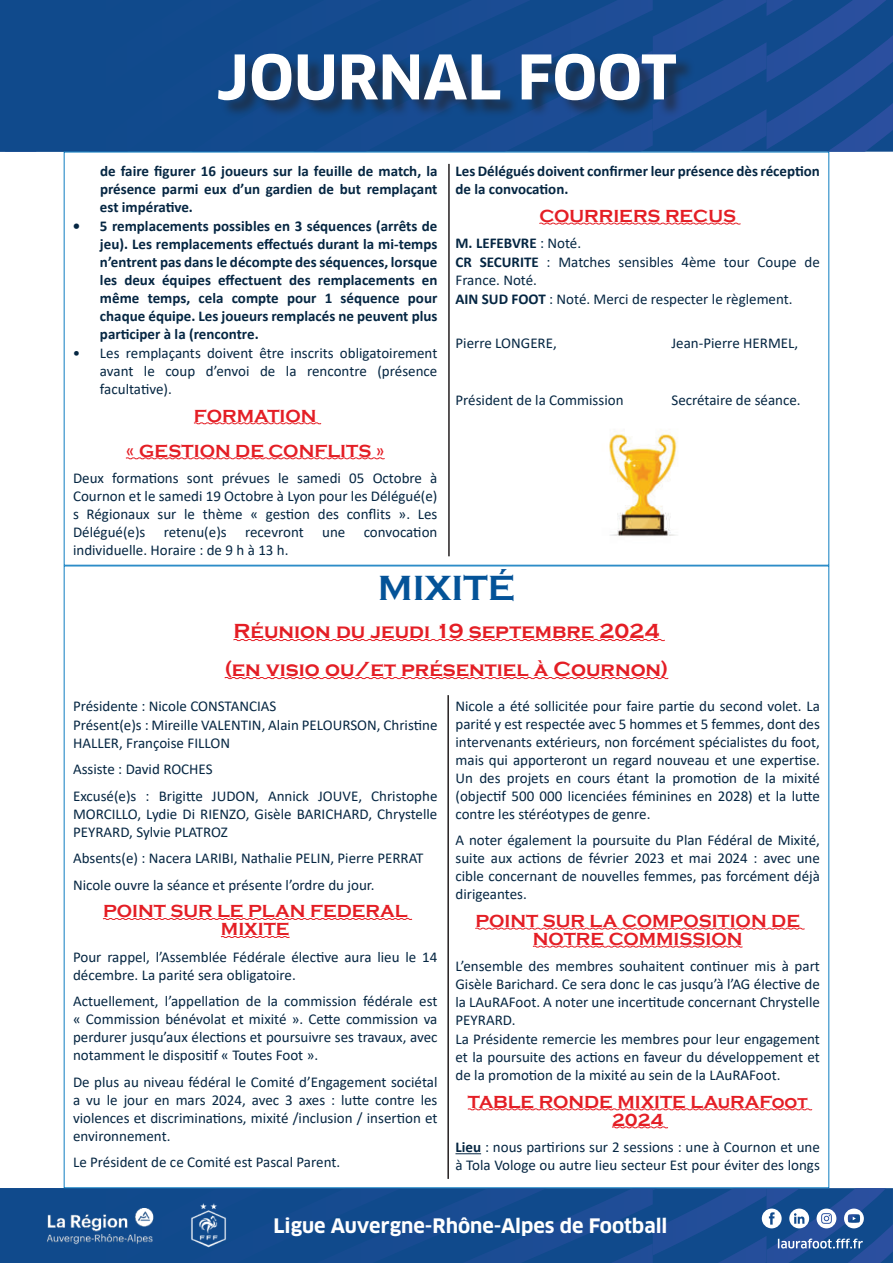
<style>
.page{position:relative;width:893px;height:1263px;background:#fff}
.page>*{position:absolute;margin:0;border:0;box-sizing:border-box;transform-origin:0 0}
.t1{font:700 60px "Clan OT";color:#fff}
.t2{font:700 36px "Copperplate Gothic";color:#045398}
.t3{font:700 21px/38px "Copperplate Gothic";color:#e41e25;text-align:center}
.t4{font:700 19.5px "Clan OT";color:#fff}
.t5{font:700 18px/18px "Copperplate Gothic";color:#e41e25;text-align:center}
.t6{font:15px/18px "Calibri";color:#052642}
.t7{font:700 15px/18px "Calibri";color:#052642;text-align:justify}
.s1{font-weight:700}
</style>
<div class="page">
<svg style="left:0;top:0;width:893px;height:152px;background:#144b8f"></svg>
<svg style="left:0;top:1188px;width:893px;height:75px;background:#1c5193"></svg>
<div style="left:221px;top:56px;width:474px;height:62px;background:#231f20;opacity:.56"></div>
<svg style="left:193px;top:422px;width:129px;height:3px"></svg>
<svg style="left:125px;top:457px;width:260px;height:3px"></svg>
<svg style="left:539px;top:222px;width:202px;height:3px"></svg>
<svg style="left:233px;top:639px;width:432px;height:2px"></svg>
<svg style="left:224px;top:677px;width:445px;height:2px"></svg>
<svg style="left:102px;top:918px;width:311px;height:2px"></svg>
<svg style="left:220px;top:936px;width:70px;height:2px"></svg>
<svg style="left:475px;top:927px;width:330px;height:3px"></svg>
<svg style="left:532px;top:945px;width:211px;height:3px"></svg>
<svg style="left:467px;top:1108px;width:346px;height:3px"></svg>
<svg style="left:612px;top:1126px;width:56px;height:3px"></svg>
<svg style="left:455px;top:1153px;width:26px;height:1px"></svg>
<img style="left:609px;top:434px;width:68px;height:103px">
<hr style="left:448px;top:164px;width:2px;height:392px;background:#231f20">
<hr style="left:447px;top:695px;width:2px;height:484px;background:#231f20">
<h1 class="t1" style="left:216px;top:42px;width:462px">JOURNAL FOOT</h1>
<p class="t7" style="left:100px;top:162px;width:339px">de faire figurer 16 joueurs sur la feuille de match, la présence parmi eux d’un gardien de but remplaçant est impérative.</p>
<p class="t7" style="left:100px;top:217px;width:339px;text-indent:-27px">• 5 remplacements possibles en 3 séquences (arrêts de jeu). Les remplacements effectués durant la mi-temps n’entrent pas dans le décompte des séquences, lorsque les deux équipes effectuent des remplacements en même temps, cela compte pour 1 séquence pour chaque équipe. Les joueurs remplacés ne peuvent plus participer à la (rencontre.</p>
<p class="t6" style="left:100px;top:344px;width:339px;text-align:justify;text-indent:-27px">• Les remplaçants doivent être inscrits obligatoirement avant le coup d’envoi de la rencontre (présence facultative).</p>
<p class="t5" style="left:126px;top:398px;width:260px;line-height:35px">FORMATION<br>« GESTION DE CONFLITS »</p>
<p class="t6" style="left:73px;top:469px;width:366px;text-align:justify">Deux formations sont prévues le samedi 05 Octobre à Cournon et le samedi 19 Octobre à Lyon pour les Délégué(e) s Régionaux sur le thème « gestion des conflits ». Les Délégué(e)s retenu(e)s recevront une convocation individuelle. Horaire : de 9 h à 13 h.</p>
<p class="t7" style="left:455px;top:162px;width:366px">Les Délégués doivent confirmer leur présence dès réception de la convocation.</p>
<p class="t5" style="left:539px;top:207px;width:198px">COURRIERS RECUS</p>
<p class="t6" style="left:455px;top:234px;width:366px;line-height:18.6px"><span class="s1">M. LEFEBVRE</span> : Noté.<br><span class="s1">CR SECURITE</span> : Matches sensibles 4ème tour Coupe de France. Noté.<br><span class="s1">AIN SUD FOOT</span> : Noté. Merci de respecter le règlement.</p>
<p class="t6" style="left:455px;top:334px;width:103px">Pierre LONGERE,</p>
<p class="t6" style="left:671px;top:334px;width:128px">Jean-Pierre HERMEL,</p>
<p class="t6" style="left:455px;top:390px;width:170px">Président de la Commission</p>
<p class="t6" style="left:671px;top:390px;width:131px">Secrétaire de séance.</p>
<h2 class="t2" style="left:378px;top:568px;width:54px">Mixit</h2>
<h2 class="t2" style="left:488px;top:568px;width:29px">é</h2>
<h3 class="t3" style="left:225px;top:612px;width:445px">Réunion du jeudi 19 septembre 2024 (en visio ou/et présentiel à Cournon)</h3>
<p class="t6" style="left:73px;top:696px;width:366px;line-height:18.5px">Présidente : Nicole CONSTANCIAS<br>Présent(e)s : Mireille VALENTIN, Alain PELOURSON, Christine<br>HALLER, Françoise FILLON</p>
<p class="t6" style="left:73px;top:756px;width:366px;line-height:26.5px">Assiste : David ROCHES<br>Excusé(e)s : Brigitte JUDON, Annick JOUVE, Christophe</p>
<p class="t6" style="left:73px;top:804px;width:366px">MORCILLO, Lydie Di RIENZO, Gisèle BARICHARD, Chrystelle<br>PEYRARD, Sylvie PLATROZ</p>
<p class="t6" style="left:73px;top:845px;width:352px;line-height:26.5px">Absents(e) : Nacera LARIBI, Nathalie PELIN, Pierre PERRAT<br>Nicole ouvre la séance et présente l’ordre du jour.</p>
<p class="t5" style="left:103px;top:902px;width:306px">POINT SUR LE PLAN FEDERAL<br>MIXITE</p>
<p class="t6" style="left:73px;top:947px;width:366px">Pour rappel, l’Assemblée Fédérale élective aura lieu le 14 décembre. La parité sera obligatoire.</p>
<p class="t6" style="left:73px;top:992px;width:366px;text-align:justify">Actuellement, l’appellation de la commission fédérale est « Commission bénévolat et mixité ». Cette commission va perdurer jusqu’aux élections et poursuivre ses travaux, avec notamment le dispositif « Toutes Foot ».</p>
<p class="t6" style="left:73px;top:1072px;width:366px;text-align:justify">De plus au niveau fédéral le Comité d’Engagement sociétal a vu le jour en mars 2024, avec 3 axes : lutte contre les violences et discriminations, mixité /inclusion / insertion et environnement.</p>
<p class="t6" style="left:73px;top:1153px;width:269px">Le Président de ce Comité est Pascal Parent.</p>
<p class="t6" style="left:455px;top:696px;width:366px;text-align:justify">Nicole a été sollicitée pour faire partie du second volet. La parité y est respectée avec 5 hommes et 5 femmes, dont des intervenants extérieurs, non forcément spécialistes du foot, mais qui apporteront un regard nouveau et une expertise.<br>Un des projets en cours étant la promotion de la mixité (objectif 500 000 licenciées féminines en 2028) et la lutte contre les stéréotypes de genre.</p>
<p class="t6" style="left:455px;top:831px;width:366px;text-align:justify">A noter également la poursuite du Plan Fédéral de Mixité, suite aux actions de février 2023 et mai 2024 : avec une cible concernant de nouvelles femmes, pas forcément déjà dirigeantes.</p>
<p class="t5" style="left:475px;top:912px;width:326px">POINT SUR LA COMPOSITION DE<br>NOTRE COMMISSION</p>
<p class="t6" style="left:455px;top:957px;width:366px">L’ensemble des membres souhaitent continuer mis à part Gisèle Barichard. Ce sera donc le cas jusqu’à l’AG élective de la LAuRAFoot. A noter une incertitude concernant Chrystelle PEYRARD.<br>La Présidente remercie les membres pour leur engagement et la poursuite des actions en faveur du développement et de la promotion de la mixité au sein de la LAuRAFoot.</p>
<p class="t5" style="left:468px;top:1093px;width:341px">TABLE RONDE MIXITE LAuRAFoot<br>2024</p>
<p class="t6" style="left:455px;top:1138px;width:366px"><span class="s1">Lieu</span> : nous partirions sur 2 sessions : une à Cournon et une à Tola Vologe ou autre lieu secteur Est pour éviter des longs</p>
<h3 class="t4" style="left:273px;top:1214px;width:396px">Ligue Auvergne-Rhône-Alpes de Football</h3>
</div>
